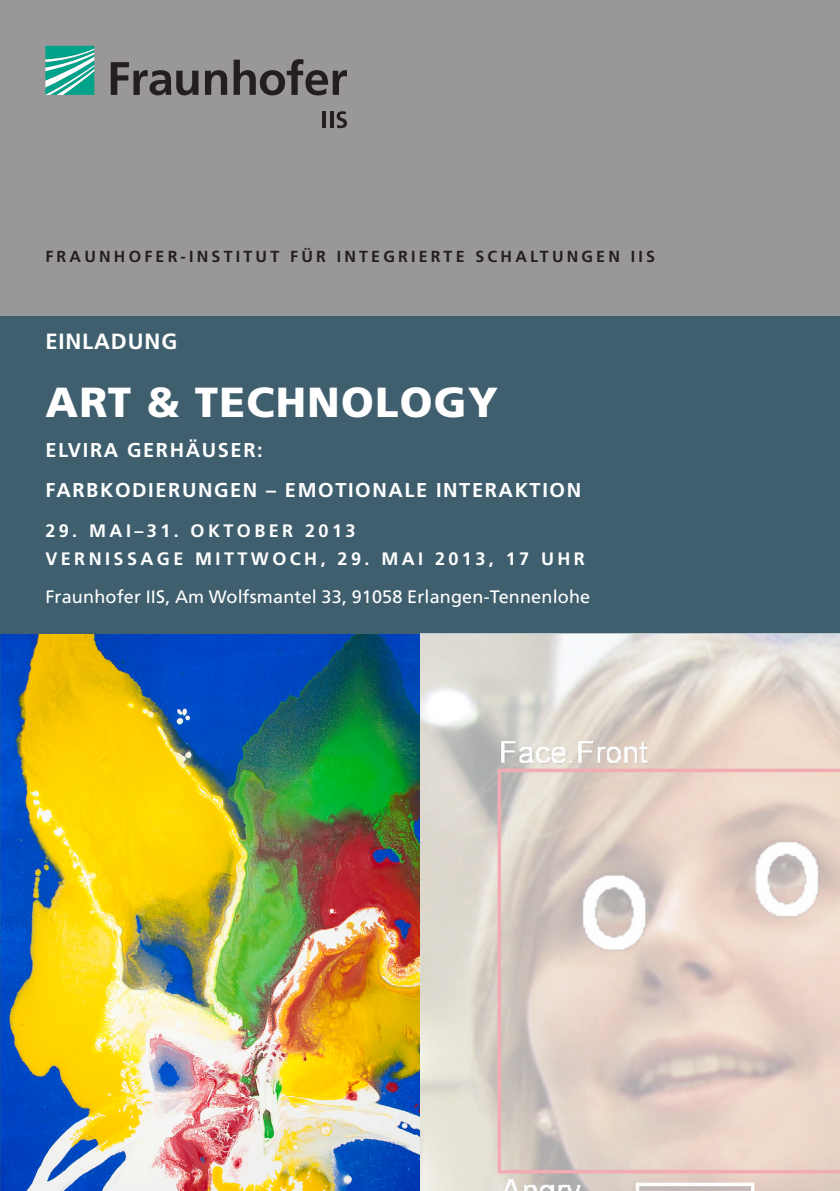
<style>
.page{position:relative;width:840px;height:1191px;background:#fff}
.page>*{position:absolute;margin:0;border:0;box-sizing:border-box;transform-origin:0 0}
._02_Standardüberschr{font:900 42px "Frutiger LT Com";letter-spacing:.03em;color:#fff}
._08_Kolumne{font:700 22px "Frutiger LT Com";letter-spacing:.04em;color:#fff}
._08_Kolumne-2{font:700 20px "Frutiger LT Com";letter-spacing:.08em;color:#fff}
._08_Kolumne-3{font:700 18px "Frutiger LT Com";letter-spacing:.19em;color:#fff}
._11_Adresse-Neu{font:18px "Frutiger LT Com";letter-spacing:.01em;color:#fff}
._10_Institutsname{font:700 16px "Frutiger LT Com";letter-spacing:.2em;color:#231f20}
</style>
<div class="page">
<img style="left:0;top:633px;width:420px;height:558px">
<div style="left:0;top:308px;width:839px;height:325px;background:#3f5f6e"></div>
<div style="left:0;top:0;width:839px;height:316px;background:#999798"></div>
<svg style="left:45px;top:46px;width:49px;height:49px;background:#4bbbaa"></svg>
<svg style="left:111px;top:59px;width:236px;height:36px"></svg>
<hr style="left:322px;top:112px;width:4px;height:16px;background:#231f20">
<hr style="left:330px;top:112px;width:3px;height:16px;background:#231f20">
<svg style="left:336px;top:111px;width:11px;height:17px"></svg>
<svg style="left:420px;top:633px;width:419px;height:558px;background:#e0d3ca"></svg>
<p class="_10_Institutsname" style="left:45px;top:247px;width:610px">FRAUNHOFER-INSTITUT FÜR INTEGRIERTE SCHALTUNGEN IIS</p>
<p class="_08_Kolumne" style="left:45px;top:328px;width:133px">EINLADUNG</p>
<p class="_02_Standardüberschr" style="left:45px;top:377px;width:454px">ART &amp; TECHNOLOGY</p>
<p class="_08_Kolumne-2" style="left:45px;top:438px;width:219px">ELVIRA GERHÄUSER:</p>
<p class="_08_Kolumne-2" style="left:45px;top:478px;width:537px">FARBKODIERUNGEN – EMOTIONALE INTERAKTION</p>
<p class="_08_Kolumne-3" style="left:45px;top:520px;width:311px">29. MAI–31. OKTOBER 2013</p>
<p class="_08_Kolumne-3" style="left:45px;top:548px;width:540px">VERNISSAGE MITTWOCH, 29. MAI 2013, 17 UHR</p>
<p class="_11_Adresse-Neu" style="left:45px;top:586px;width:546px">Fraunhofer IIS, Am Wolfsmantel 33, 91058 Erlangen-Tennenlohe</p>
</div>
